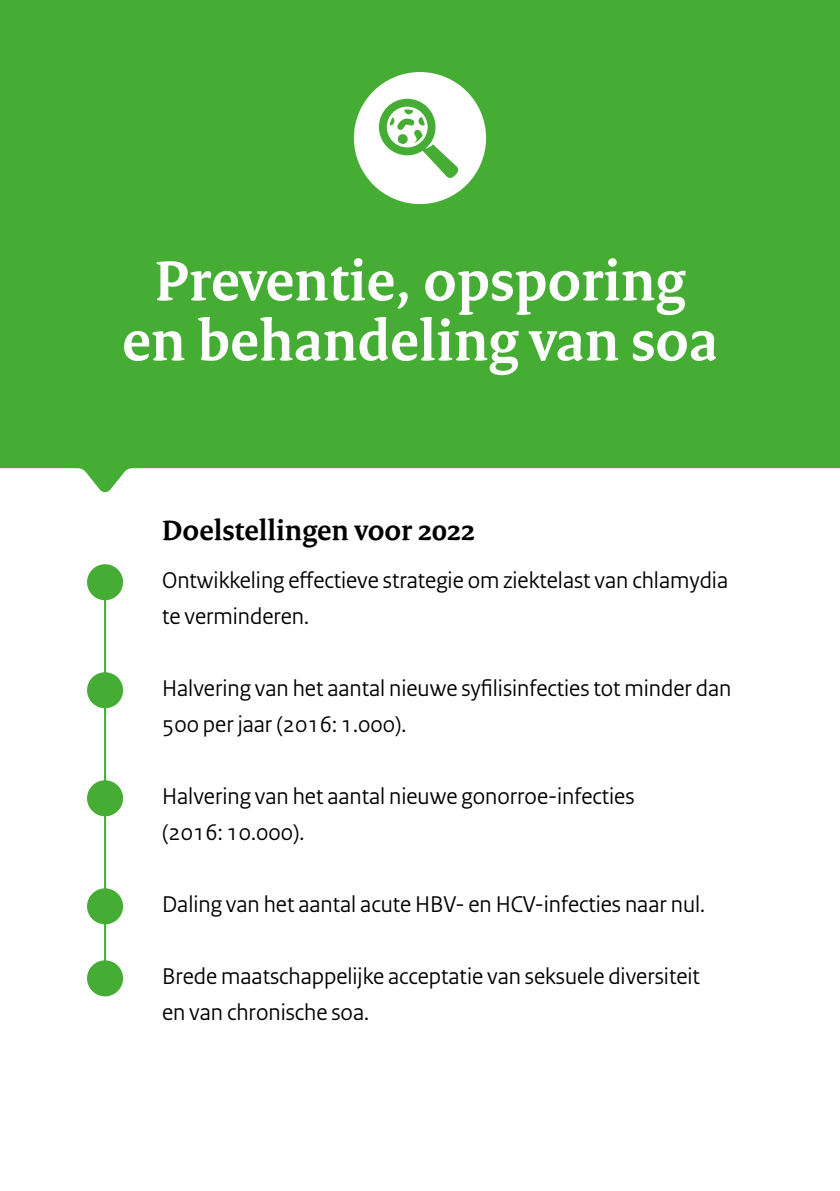
<style>
.page{position:relative;width:840px;height:1191px;background:#fff}
.page>*{position:absolute;margin:0;border:0;box-sizing:border-box;transform-origin:0 0}
.t1{font:700 60px/60px "Rijksoverheid Serif";color:#fff;text-align:center}
.t2{font:700 30px "Rijksoverheid Serif";color:#000}
.Body{font:24px/36px "Rijksoverheid Sans";color:#000}
</style>
<div class="page">
<hr style="left:104px;top:576px;width:2px;height:402px;background:#45ac34">
<div style="left:87px;top:564px;width:36px;height:36px;background:#45ac34;border-radius:50%"></div>
<svg style="left:87px;top:670px;width:36px;height:40px"></svg>
<div style="left:87px;top:780px;width:36px;height:36px;background:#45ac34;border-radius:50%"></div>
<div style="left:87px;top:888px;width:36px;height:36px;background:#45ac34;border-radius:50%"></div>
<div style="left:87px;top:960px;width:36px;height:36px;background:#45ac34;border-radius:50%"></div>
<div style="left:0;top:0;width:839px;height:492px;background:#45ac34"></div>
<div style="left:354px;top:72px;width:132px;height:132px;background:#fff;border-radius:50%"></div>
<svg style="left:378px;top:99px;width:80px;height:79px"></svg>
<h4 class="t1" style="left:122px;top:250px;width:597px">Preventie, opsporing en behandeling van soa</h4>
<h3 class="t2" style="left:162px;top:512px;width:314px">Doelstellingen voor 2022</h3>
<p class="Body" style="left:162px;top:562px;width:567px">Ontwikkeling effectieve strategie om ziektelast van chlamydia te verminderen.</p>
<p class="Body" style="left:162px;top:670px;width:570px">Halvering van het aantal nieuwe syfilisinfecties tot minder dan<br>500 per jaar (2016: 1.000).</p>
<p class="Body" style="left:162px;top:778px;width:473px">Halvering van het aantal nieuwe gonorroe-infecties (2016: 10.000).</p>
<p class="Body" style="left:162px;top:886px;width:544px">Daling van het aantal acute HBV- en HCV-infecties naar nul.</p>
<p class="Body" style="left:162px;top:958px;width:539px">Brede maatschappelijke acceptatie van seksuele diversiteit en van chronische soa.</p>
</div>
